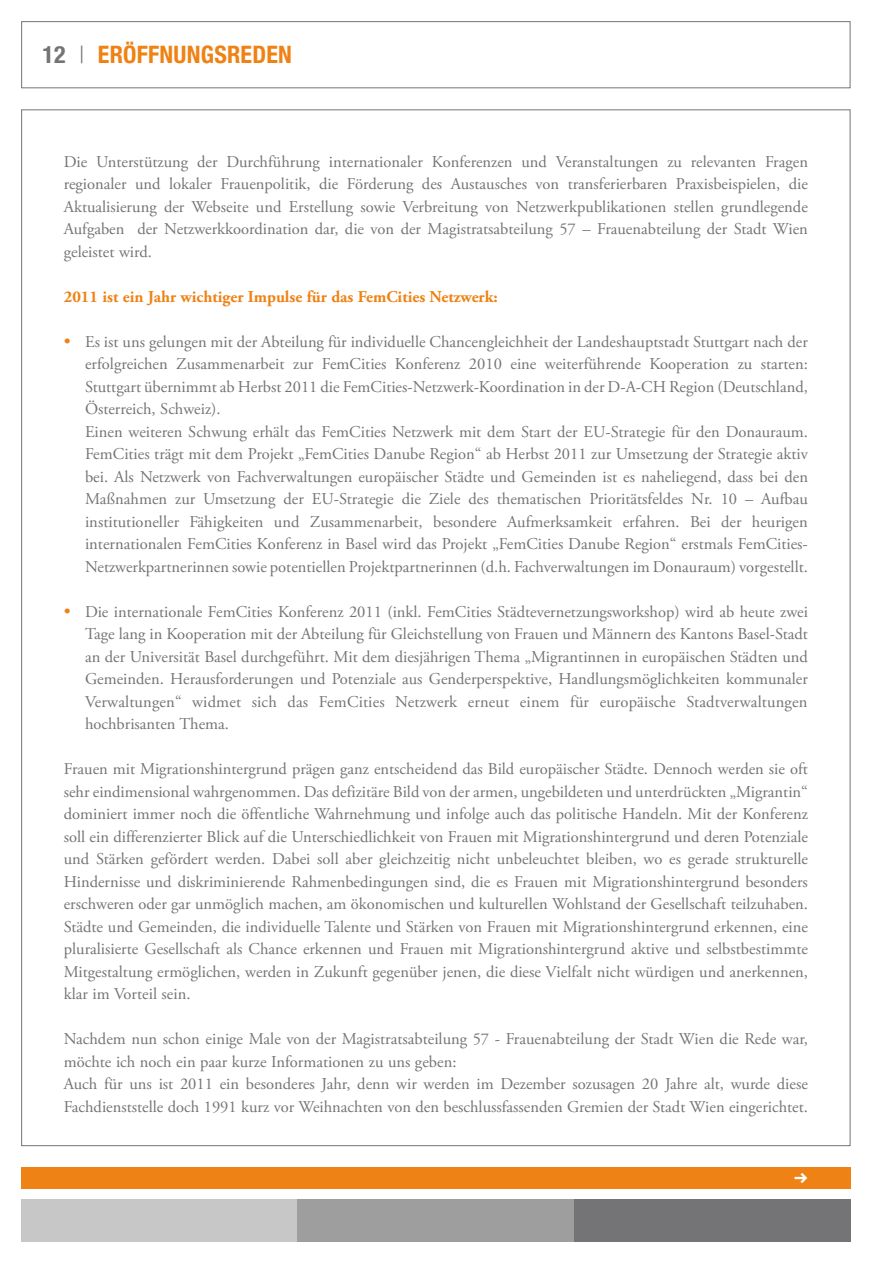
<style>
.page{position:relative;width:893px;height:1263px;background:#fff}
.page>*{position:absolute;margin:0;border:0;box-sizing:border-box;transform-origin:0 0}
.t1{font:700 condensed 24px "Helvetica Neue LT Com";letter-spacing:.01em;color:#ef8214}
.t2{font:21px "Klavika Bold Arrows";color:#fff}
.t3{font:16.5px/22.5px "Adobe Garamond Pro";color:#747476;text-align:justify}
.t4{font:700 16.5px "Adobe Garamond Pro";color:#ef8214}
.s1{color:#747476}
.s2{font-weight:300;color:#747476}
.s3{font-size:18px;color:#ef8214}
</style>
<div class="page">
<div style="left:21px;top:21px;width:829px;height:67px;border:1px solid #747476"></div>
<div style="left:21px;top:1167px;width:829px;height:21px;background:#ef8214"></div>
<div style="left:21px;top:1199px;width:277px;height:43px;background:#c8c7c8"></div>
<div style="left:298px;top:1199px;width:276px;height:43px;background:#9e9e9f"></div>
<div style="left:574px;top:1199px;width:276px;height:43px;background:#747476"></div>
<h1 class="t1" style="left:43px;top:40px;width:251px"><span class="s1">12</span> <span class="s2">|</span> ERÖFFNUNGSREDEN</h1>
<p class="t3" style="left:64px;top:151px;width:746px">Die Unterstützung der Durchführung internationaler Konferenzen und Veranstaltungen zu relevanten Fragen regionaler und lokaler Frauenpolitik, die Förderung des Austausches von transferierbaren Praxisbeispielen, die Aktualisierung der Webseite und Erstellung sowie Verbreitung von Netzwerkpublikationen stellen grundlegende Aufgaben der Netzwerkkoordination dar, die von der Magistratsabteilung 57 – Frauenabteilung der Stadt Wien geleistet wird.</p>
<h4 class="t4" style="left:64px;top:287px;width:435px">2011 ist ein Jahr wichtiger Impulse für das FemCities Netzwerk:</h4>
<p class="t3" style="left:85px;top:331px;width:724px;text-align:left;text-indent:-21px"><span class="s3">•</span> Es ist uns gelungen mit der Abteilung für individuelle Chancengleichheit der Landeshauptstadt Stuttgart nach der erfolgreichen Zusammenarbeit zur FemCities Konferenz 2010 eine weiterführende Kooperation zu starten:<br>Stuttgart übernimmt ab Herbst 2011 die FemCities-Netzwerk-Koordination in der D-A-CH Region (Deutschland, Österreich, Schweiz).<br>Einen weiteren Schwung erhält das FemCities Netzwerk mit dem Start der EU-Strategie für den Donauraum.<br>FemCities trägt mit dem Projekt „FemCities Danube Region“ ab Herbst 2011 zur Umsetzung der Strategie aktiv bei. Als Netzwerk von Fachverwaltungen europäischer Städte und Gemeinden ist es naheliegend, dass bei den Maßnahmen zur Umsetzung der EU-Strategie die Ziele des thematischen Prioritätsfeldes Nr. 10 – Aufbau institutioneller Fähigkeiten und Zusammenarbeit, besondere Aufmerksamkeit erfahren. Bei der heurigen internationalen FemCities Konferenz in Basel wird das Projekt „FemCities Danube Region“ erstmals FemCities-Netzwerkpartnerinnen sowie potentiellen Projektpartnerinnen (d.h. Fachverwaltungen im Donauraum) vorgestellt.</p>
<p class="t3" style="left:85px;top:601px;width:724px;text-indent:-21px"><span class="s3">•</span> Die internationale FemCities Konferenz 2011 (inkl. FemCities Städtevernetzungsworkshop) wird ab heute zwei Tage lang in Kooperation mit der Abteilung für Gleichstellung von Frauen und Männern des Kantons Basel-Stadt an der Universität Basel durchgeführt. Mit dem diesjährigen Thema „Migrantinnen in europäischen Städten und Gemeinden. Herausforderungen und Potenziale aus Genderperspektive, Handlungsmöglichkeiten kommunaler Verwaltungen“ widmet sich das FemCities Netzwerk erneut einem für europäische Stadtverwaltungen hochbrisanten Thema.</p>
<p class="t3" style="left:64px;top:758px;width:746px">Frauen mit Migrationshintergrund prägen ganz entscheidend das Bild europäischer Städte. Dennoch werden sie oft sehr eindimensional wahrgenommen. Das defizitäre Bild von der armen, ungebildeten und unterdrückten „Migrantin“ dominiert immer noch die öffentliche Wahrnehmung und infolge auch das politische Handeln. Mit der Konferenz soll ein differenzierter Blick auf die Unterschiedlichkeit von Frauen mit Migrationshintergrund und deren Potenziale und Stärken gefördert werden. Dabei soll aber gleichzeitig nicht unbeleuchtet bleiben, wo es gerade strukturelle Hindernisse und diskriminierende Rahmenbedingungen sind, die es Frauen mit Migrationshintergrund besonders erschweren oder gar unmöglich machen, am ökonomischen und kulturellen Wohlstand der Gesellschaft teilzuhaben.<br>Städte und Gemeinden, die individuelle Talente und Stärken von Frauen mit Migrationshintergrund erkennen, eine pluralisierte Gesellschaft als Chance erkennen und Frauen mit Migrationshintergrund aktive und selbstbestimmte Mitgestaltung ermöglichen, werden in Zukunft gegenüber jenen, die diese Vielfalt nicht würdigen und anerkennen, klar im Vorteil sein.</p>
<p class="t3" style="left:64px;top:1028px;width:746px;text-align:left">Nachdem nun schon einige Male von der Magistratsabteilung 57 - Frauenabteilung der Stadt Wien die Rede war, möchte ich noch ein paar kurze Informationen zu uns geben:<br>Auch für uns ist 2011 ein besonderes Jahr, denn wir werden im Dezember sozusagen 20 Jahre alt, wurde diese Fachdienststelle doch 1991 kurz vor Weihnachten von den beschlussfassenden Gremien der Stadt Wien eingerichtet.</p>
<p class="t2" style="left:793px;top:1167px;width:16px">b</p>
</div>
